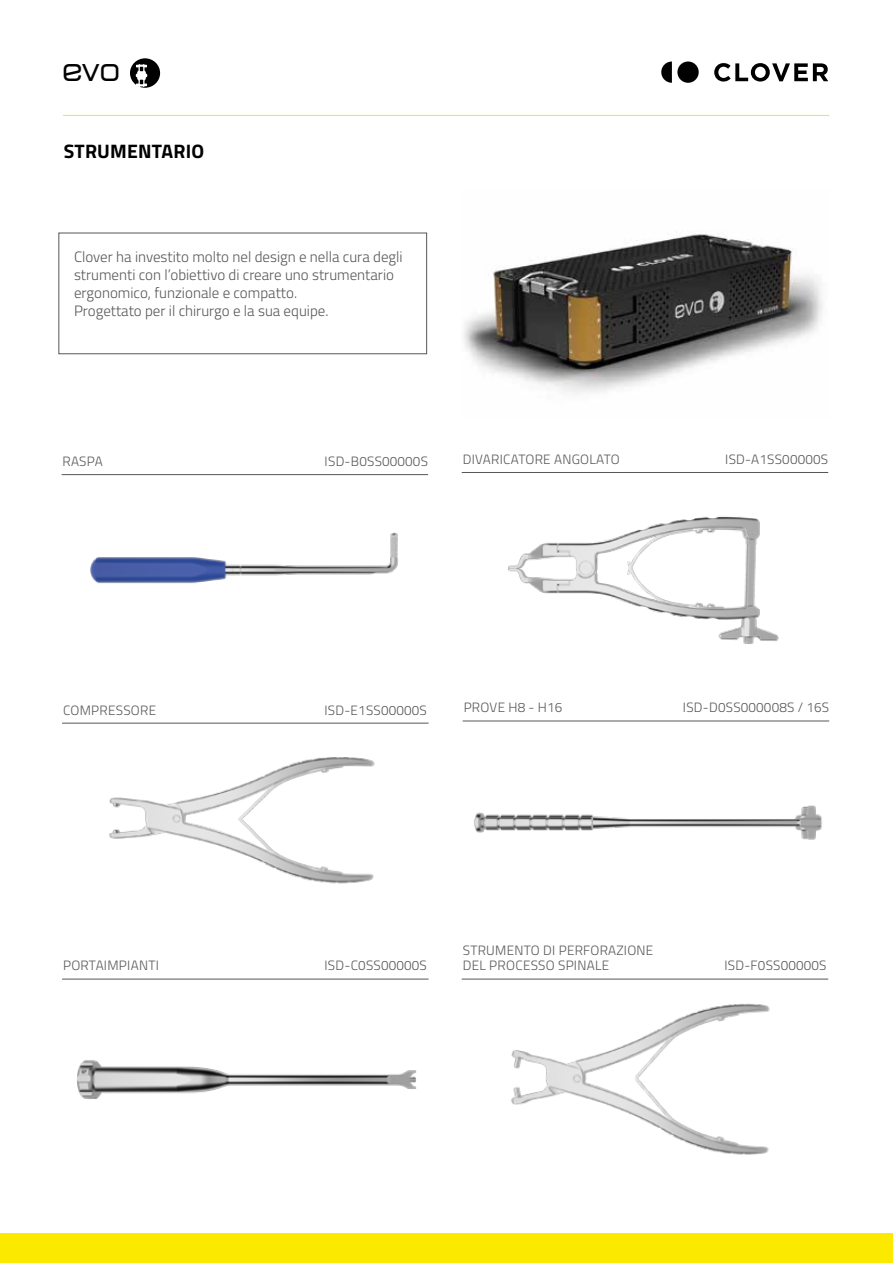
<style>
.page{position:relative;width:893px;height:1263px;background:#fff}
.page>*{position:absolute;margin:0;border:0;box-sizing:border-box;transform-origin:0 0}
.t1{font:33.15px "Not Just Groovy";color:#000}
.t2{font:700 19.5px "Titillium";letter-spacing:.01em;color:#000}
.t3{font:300 15px/18px "Titillium";color:#575756}
.t4{font:300 13.5px/15px "Titillium";letter-spacing:.02em;color:#575756}
</style>
<div class="page">
<div style="left:0;top:1233px;width:893px;height:30px;background:#fce900"></div>
<svg style="left:130px;top:58px;width:30px;height:30px"></svg>
<hr style="left:63px;top:115px;width:766px;height:1px;background:#fce900">
<svg style="left:661px;top:62px;width:38px;height:21px"></svg>
<svg style="left:714px;top:63px;width:114px;height:19px"></svg>
<hr style="left:62px;top:474px;width:366px;height:1px;background:#575756">
<hr style="left:462px;top:472px;width:366px;height:1px;background:#575756">
<hr style="left:463px;top:721px;width:366px;height:1px;background:#575756">
<hr style="left:62px;top:723px;width:367px;height:1px;background:#575756">
<hr style="left:62px;top:979px;width:367px;height:1px;background:#575756">
<img style="left:90px;top:532px;width:308px;height:52px">
<img style="left:508px;top:516px;width:271px;height:128px">
<hr style="left:462px;top:979px;width:366px;height:1px;background:#575756">
<img style="left:511px;top:1003px;width:259px;height:152px">
<img style="left:77px;top:1060px;width:340px;height:39px">
<img style="left:474px;top:805px;width:348px;height:35px">
<img style="left:109px;top:757px;width:266px;height:127px">
<svg style="left:58px;top:232px;width:369px;height:122px"></svg>
<img style="left:463px;top:231px;width:360px;height:162px">
<h1 class="t1" style="left:63px;top:49px;width:58px">evo</h1>
<h2 class="t2" style="left:64px;top:137px;width:142px">STRUMENTARIO</h2>
<p class="t3" style="left:74px;top:247px;width:330px">Clover ha investito molto nel design e nella cura degli strumenti con l’obiettivo di creare uno strumentario ergonomico, funzionale e compatto.<br>Progettato per il chirurgo e la sua equipe.</p>
<p class="t4" style="left:325px;top:453px;width:105px">ISD-B0SS00000S</p>
<p class="t4" style="left:725px;top:451px;width:104px">ISD-A1SS00000S</p>
<p class="t4" style="left:63px;top:453px;width:42px">RASPA</p>
<p class="t4" style="left:463px;top:451px;width:159px">DIVARICATORE ANGOLATO</p>
<p class="t4" style="left:324px;top:702px;width:104px">ISD-E1SS00000S</p>
<p class="t4" style="left:683px;top:699px;width:148px">ISD-D0SS000008S / 16S</p>
<p class="t4" style="left:63px;top:702px;width:95px">COMPRESSORE</p>
<p class="t4" style="left:464px;top:699px;width:100px">PROVE H8 - H16</p>
<p class="t4" style="left:63px;top:957px;width:97px">PORTAIMPIANTI</p>
<p class="t4" style="left:324px;top:957px;width:104px">ISD-C0SS00000S</p>
<p class="t4" style="left:463px;top:942px;width:192px">STRUMENTO DI PERFORAZIONE<br>DEL PROCESSO SPINALE</p>
<p class="t4" style="left:724px;top:957px;width:104px">ISD-F0SS00000S</p>
</div>
